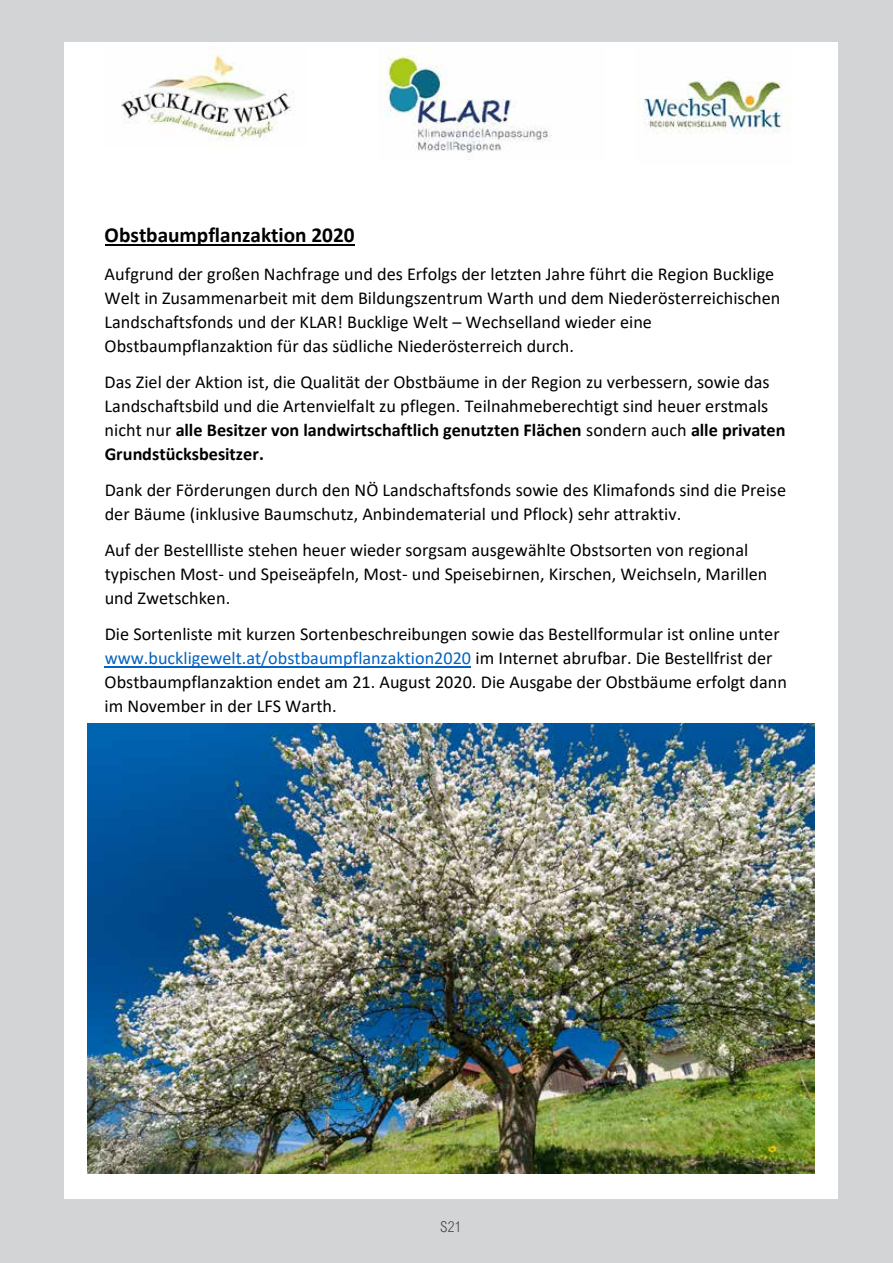
<style>
.page{position:relative;width:893px;height:1263px;background:#d3d4d5}
.page>*{position:absolute;margin:0;border:0;box-sizing:border-box;transform-origin:0 0}
.t1{font:700 21.3px "Calibri";color:#000}
.t2{font:18.15px/24px "Calibri";color:#000}
.t3{font:300 15px "Arial Nova Cond";color:#434345}
.s1{font-weight:700}
.s2{color:#0563c1}
</style>
<div class="page">
<div style="left:64px;top:43px;width:774px;height:1156px;background:#fff"></div>
<img style="left:121px;top:53px;width:174px;height:86px">
<hr style="left:105px;top:245px;width:249px;height:1px;background:#000">
<hr style="left:105px;top:666px;width:366px;height:1px;background:#0563c1">
<img style="left:637px;top:80px;width:154px;height:54px">
<img style="left:380px;top:47px;width:172px;height:106px">
<img style="left:88px;top:724px;width:726px;height:450px">
<p class="t1" style="left:105px;top:220px;width:251px">Obstbaumpflanzaktion 2020</p>
<p class="t2" style="left:105px;top:261px;width:677px">Aufgrund der großen Nachfrage und des Erfolgs der letzten Jahre führt die Region Bucklige Welt in Zusammenarbeit mit dem Bildungszentrum Warth und dem Niederösterreichischen Landschaftsfonds und der KLAR! Bucklige Welt – Wechselland wieder eine Obstbaumpflanzaktion für das südliche Niederösterreich durch.</p>
<p class="t2" style="left:105px;top:369px;width:682px">Das Ziel der Aktion ist, die Qualität der Obstbäume in der Region zu verbessern, sowie das Landschaftsbild und die Artenvielfalt zu pflegen. Teilnahmeberechtigt sind heuer erstmals nicht nur <span class="s1">alle Besitzer von landwirtschaftlich genutzten Flächen</span> sondern auch <span class="s1">alle privaten Grundstücksbesitzer.</span></p>
<p class="t2" style="left:105px;top:477px;width:683px">Dank der Förderungen durch den NÖ Landschaftsfonds sowie des Klimafonds sind die Preise der Bäume (inklusive Baumschutz, Anbindematerial und Pflock) sehr attraktiv.</p>
<p class="t2" style="left:105px;top:537px;width:664px">Auf der Bestellliste stehen heuer wieder sorgsam ausgewählte Obstsorten von regional typischen Most- und Speiseäpfeln, Most- und Speisebirnen, Kirschen, Weichseln, Marillen und Zwetschken.</p>
<p class="t2" style="left:105px;top:622px;width:684px">Die Sortenliste mit kurzen Sortenbeschreibungen sowie das Bestellformular ist online unter <span class="s2">www.buckligewelt.at/obstbaumpflanzaktion2020</span> im Internet abrufbar. Die Bestellfrist der Obstbaumpflanzaktion endet am 21. August 2020. Die Ausgabe der Obstbäume erfolgt dann im November in der LFS Warth.</p>
<p class="t3" style="left:440px;top:1218px;width:22px">S21</p>
</div>
